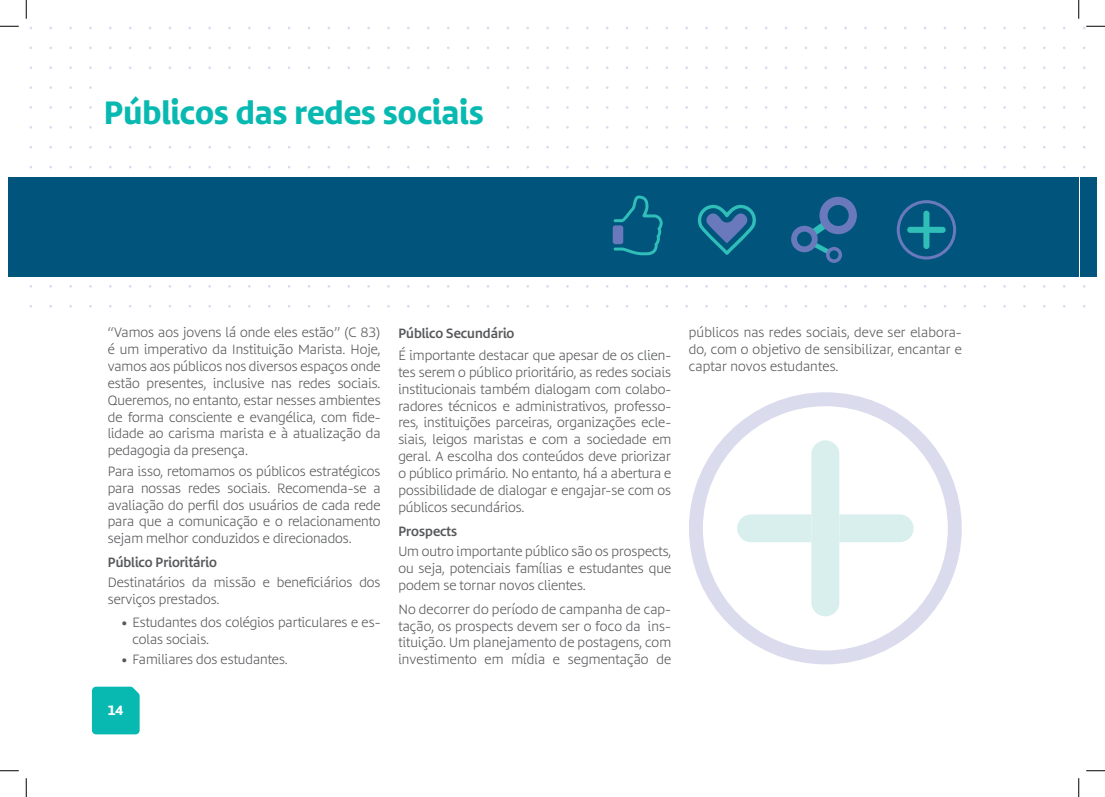
<style>
.page{position:relative;width:1105px;height:797px;background:#fff}
.page>*{position:absolute;margin:0;border:0;box-sizing:border-box;transform-origin:0 0}
.t1{font:700 30px "d T Bommer Sans";color:#08b9b2}
.t2{font:300 12.5px/16.9px "d T Bommer Sans";color:#57585a;text-align:justify}
.t3{font:600 12.5px "d T Bommer Sans";color:#57585a}
.t4{font:700 12.5px "d T Bommer Sans";color:#fff}
</style>
<div class="page">
<div style="left:1079px;top:177px;width:17px;height:99px;background:#01557d"></div>
<div style="left:26px;top:177px;width:1053px;height:99px;background:#01557d"></div>
<svg style="left:897px;top:200px;width:59px;height:59px"></svg>
<svg style="left:791px;top:197px;width:66px;height:66px"></svg>
<svg style="left:698px;top:205px;width:58px;height:50px"></svg>
<svg style="left:614px;top:195px;width:49px;height:60px"></svg>
<div style="left:613px;top:225px;width:10px;height:19px;background:#6979bb;border-radius:3px"></div>
<svg style="left:689px;top:392px;width:273px;height:272px"></svg>
<div style="left:92px;top:686px;width:48px;height:48px;background:#08b9b2"></div>
<div style="left:9px;top:177px;width:17px;height:99px;background:#01557d"></div>
<svg style="left:0;top:25px;width:19px;height:2px"></svg>
<svg style="left:1083px;top:25px;width:22px;height:4px"></svg>
<svg style="left:0;top:770px;width:19px;height:1px"></svg>
<svg style="left:1086px;top:770px;width:19px;height:1px"></svg>
<svg style="left:25px;top:0;width:2px;height:19px"></svg>
<svg style="left:25px;top:778px;width:2px;height:19px"></svg>
<svg style="left:1078px;top:0;width:1px;height:19px"></svg>
<svg style="left:1078px;top:778px;width:1px;height:19px"></svg>
<h1 class="t1" style="left:104px;top:90px;width:381px">Públicos das redes sociais</h1>
<p class="t2" style="left:108px;top:324px;width:274px">“Vamos aos jovens lá onde eles estão” (C 83) é um imperativo da Instituição Marista. Hoje, vamos aos públicos nos diversos espaços onde estão presentes, inclusive nas redes sociais.<br>Queremos, no entanto, estar nesses ambientes de forma consciente e evangélica, com fide&shy;lidade ao carisma marista e à atualização da pedagogia da presença.</p>
<p class="t2" style="left:108px;top:463px;width:274px">Para isso, retomamos os públicos estratégicos para nossas redes sociais. Recomenda-se a avaliação do perfil dos usuários de cada rede para que a comunicação e o relacionamento sejam melhor conduzidos e direcionados.</p>
<p class="t3" style="left:108px;top:553px;width:111px">Público Prioritário</p>
<p class="t2" style="left:108px;top:574px;width:274px">Destinatários da missão e beneficiários dos serviços prestados.</p>
<p class="t2" style="left:133px;top:614px;width:250px;text-indent:-11px">• Estudantes dos colégios particulares e es&shy;colas sociais.</p>
<p class="t2" style="left:122px;top:651px;width:167px">• Familiares dos estudantes.</p>
<p class="t4" style="left:108px;top:701px;width:17px">14</p>
<p class="t3" style="left:398px;top:323px;width:118px">Público Secundário</p>
<p class="t2" style="left:398px;top:347px;width:274px">É importante destacar que apesar de os clien&shy;tes serem o público prioritário, as redes sociais institucionais também dialogam com colabo&shy;radores técnicos e administrativos, professo&shy;res, instituições parceiras, organizações ecle&shy;siais, leigos maristas e com a sociedade em geral. A escolha dos conteúdos deve priorizar o público primário. No entanto, há a abertura e possibilidade de dialogar e engajar-se com os públicos secundários.</p>
<p class="t3" style="left:398px;top:521px;width:60px">Prospects</p>
<p class="t2" style="left:398px;top:543px;width:274px">Um outro importante público são os prospects, ou seja, potenciais famílias e estudantes que podem se tornar novos clientes.</p>
<p class="t2" style="left:398px;top:600px;width:274px">No decorrer do período de campanha de cap&shy;tação, os prospects devem ser o foco da ins&shy;tituição. Um planejamento de postagens, com investimento em mídia e segmentação de</p>
<p class="t2" style="left:689px;top:324px;width:274px">públicos nas redes sociais, deve ser elabora&shy;do, com o objetivo de sensibilizar, encantar e captar novos estudantes.</p>
</div>
